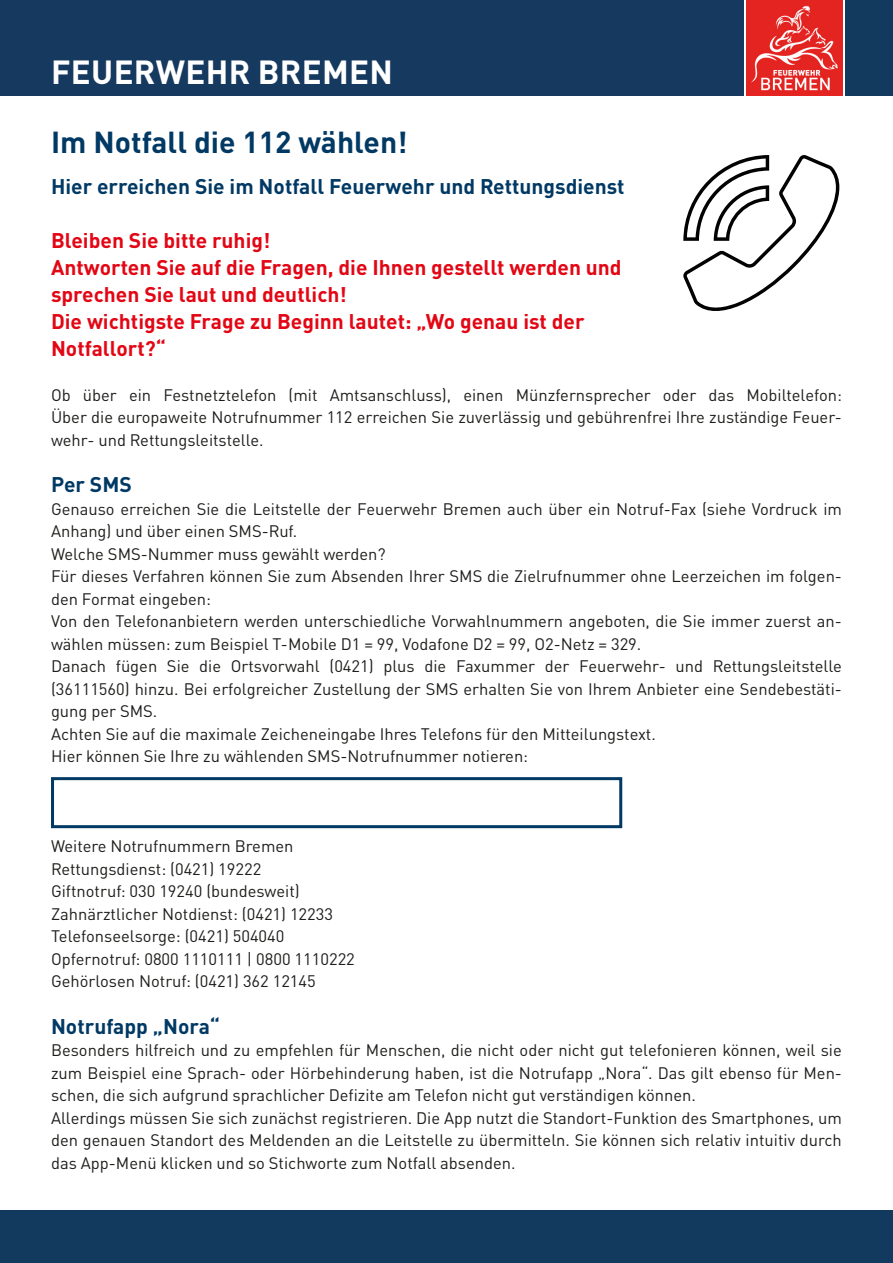
<style>
.page{position:relative;width:893px;height:1263px;background:#fff}
.page>*{position:absolute;margin:0;border:0;box-sizing:border-box;transform-origin:0 0}
.t1{font:700 33px "DINOT";letter-spacing:.01em;color:#fff}
.Überschriften{font:700 30px "DINOT";color:#003964}
.Dritte_Überschrift{font:700 21px/27px "DINOT";color:#e30614}
.Zweite_Überschrift{font:700 21px "DINOT";color:#003964}
.t2{font:16.5px/22.5px "DINOT";color:#1d1d1b;text-align:justify}
</style>
<div class="page">
<svg style="left:743px;top:0;width:100px;height:6px"></svg>
<div style="left:0;top:0;width:743px;height:96px;background:#163960"></div>
<img style="left:747px;top:0;width:95px;height:96px">
<div style="left:845px;top:0;width:48px;height:96px;background:#12395e"></div>
<div style="left:0;top:1210px;width:893px;height:53px;background:#12395e"></div>
<div style="left:51px;top:777px;width:571px;height:51px;border:3px solid #003964"></div>
<svg style="left:683px;top:155px;width:156px;height:156px"></svg>
<h1 class="t1" style="left:51px;top:46px;width:343px">FEUERWEHR BREMEN</h1>
<p class="Überschriften" style="left:51px;top:118px;width:358px">Im Notfall die 112 wählen!</p>
<p class="Zweite_Überschrift" style="left:51px;top:170px;width:575px">Hier erreichen Sie im Notfall Feuerwehr und Rettungsdienst</p>
<p class="Dritte_Überschrift" style="left:51px;top:225px;width:221px">Bleiben Sie bitte ruhig!</p>
<p class="Dritte_Überschrift" style="left:51px;top:252px;width:572px">Antworten Sie auf die Fragen, die Ihnen gestellt werden und sprechen Sie laut und deutlich!</p>
<p class="Dritte_Überschrift" style="left:51px;top:306px;width:535px">Die wichtigste Frage zu Beginn lautet: „Wo genau ist der<br>Notfallort?“</p>
<p class="t2" style="left:51px;top:382px;width:792px">Ob über ein Festnetztelefon (mit Amtsanschluss), einen Münzfernsprecher oder das Mobiltelefon:<br>Über die europaweite Notrufnummer 112 erreichen Sie zuverlässig und gebührenfrei Ihre zuständige Feuer&shy;wehr- und Rettungsleitstelle.</p>
<p class="Zweite_Überschrift" style="left:51px;top:468px;width:82px">Per SMS</p>
<p class="t2" style="left:51px;top:496px;width:792px">Genauso erreichen Sie die Leitstelle der Feuerwehr Bremen auch über ein Notruf-Fax (siehe Vordruck im<br>Anhang) und über einen SMS-Ruf.</p>
<p class="t2" style="left:51px;top:541px;width:336px">Welche SMS-Nummer muss gewählt werden?</p>
<p class="t2" style="left:51px;top:564px;width:792px">Für dieses Verfahren können Sie zum Absenden Ihrer SMS die Zielrufnummer ohne Leerzeichen im folgen&shy;den Format eingeben:</p>
<p class="t2" style="left:51px;top:609px;width:792px">Von den Telefonanbietern werden unterschiedliche Vorwahlnummern angeboten, die Sie immer zuerst an&shy;wählen müssen: zum Beispiel T-Mobile D1 = 99, Vodafone D2 = 99, O2-Netz = 329.</p>
<p class="t2" style="left:51px;top:654px;width:792px">Danach fügen Sie die Ortsvorwahl (0421) plus die Faxummer der Feuerwehr- und Rettungsleitstelle (36111560) hinzu. Bei erfolgreicher Zustellung der SMS erhalten Sie von Ihrem Anbieter eine Sendebestäti&shy;gung per SMS.</p>
<p class="t2" style="left:51px;top:721px;width:606px">Achten Sie auf die maximale Zeicheneingabe Ihres Telefons für den Mitteilungstext.</p>
<p class="t2" style="left:51px;top:744px;width:479px">Hier können Sie Ihre zu wählenden SMS-Notrufnummer notieren:</p>
<p class="t2" style="left:51px;top:834px;width:244px">Weitere Notrufnummern Bremen</p>
<p class="t2" style="left:51px;top:856px;width:212px">Rettungsdienst: (0421) 19222</p>
<p class="t2" style="left:51px;top:879px;width:250px">Giftnotruf: 030 19240 (bundesweit)</p>
<p class="t2" style="left:51px;top:901px;width:284px">Zahnärztlicher Notdienst: (0421) 12233</p>
<p class="t2" style="left:51px;top:924px;width:235px">Telefonseelsorge: (0421) 504040</p>
<p class="t2" style="left:51px;top:946px;width:305px">Opfernotruf: 0800 1110111 | 0800 1110222</p>
<p class="t2" style="left:51px;top:969px;width:266px">Gehörlosen Notruf: (0421) 362 12145</p>
<p class="Zweite_Überschrift" style="left:51px;top:1010px;width:171px">Notrufapp „Nora“</p>
<p class="t2" style="left:51px;top:1038px;width:792px">Besonders hilfreich und zu empfehlen für Menschen, die nicht oder nicht gut telefonieren können, weil sie zum Beispiel eine Sprach- oder Hörbehinderung haben, ist die Notrufapp „Nora“. Das gilt ebenso für Men&shy;schen, die sich aufgrund sprachlicher Defizite am Telefon nicht gut verständigen können.</p>
<p class="t2" style="left:51px;top:1105px;width:792px">Allerdings müssen Sie sich zunächst registrieren. Die App nutzt die Standort-Funktion des Smartphones, um den genauen Standort des Meldenden an die Leitstelle zu übermitteln. Sie können sich relativ intuitiv durch das App-Menü klicken und so Stichworte zum Notfall absenden.</p>
</div>
